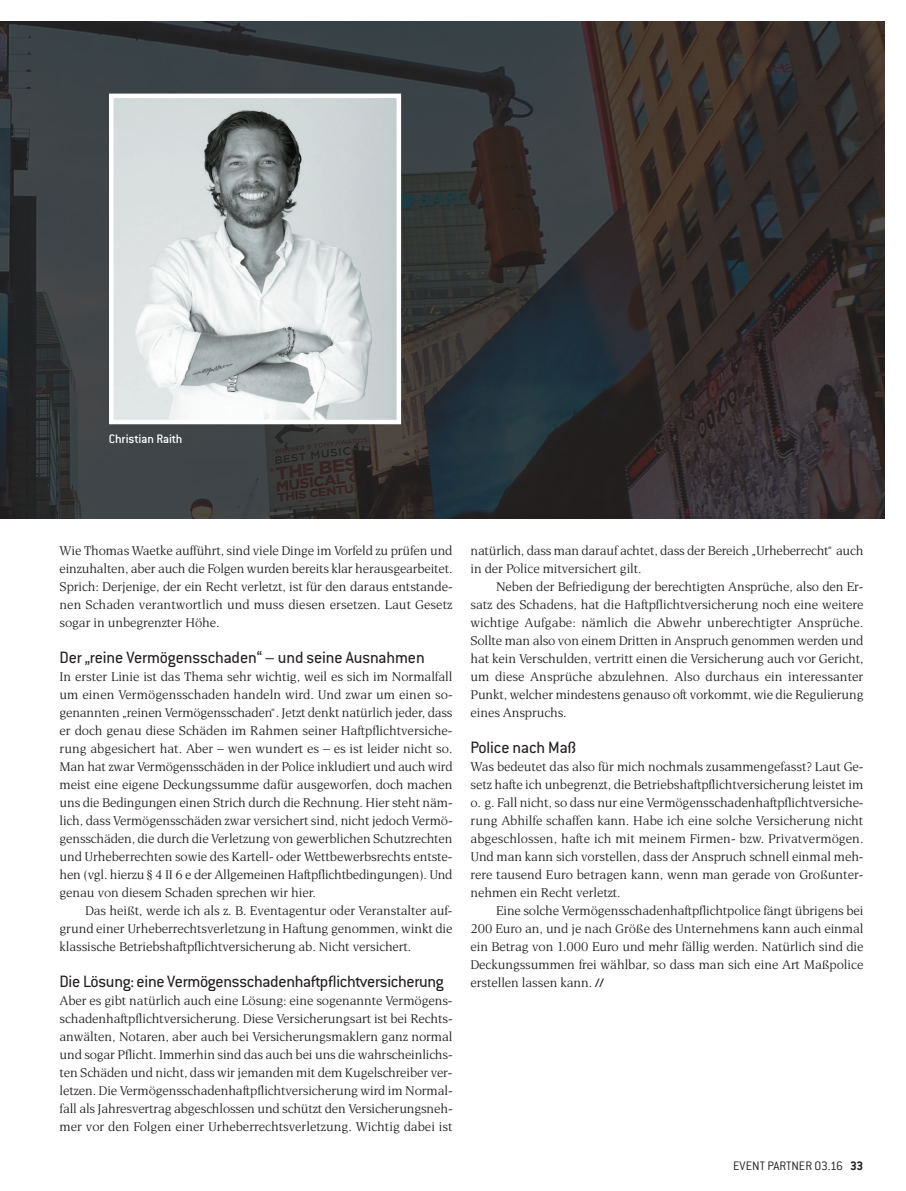
<style>
.page{position:relative;width:906px;height:1191px;background:#fff}
.page>*{position:absolute;margin:0;border:0;box-sizing:border-box;transform-origin:0 0}
.t1{font:18px "Conduit ITC Pro";letter-spacing:-.015em;color:#231f20}
.t2{font:13.5px/18px "Esperanto";letter-spacing:-.005em;color:#231f20;text-align:justify}
.t3{font:300 13.5px "Conduit ITC Pro";color:#231f20}
.t4{font:500 13.5px "Conduit ITC Pro";letter-spacing:-.005em;color:#fff}
.s1{font-family:"Conduit ITC Pro";font-weight:700}
.s2{font-weight:700}
</style>
<div class="page">
<img style="left:0;top:21px;width:884px;height:498px">
<img style="left:114px;top:99px;width:282px;height:320px">
<div style="left:109px;top:94px;width:292px;height:330px;border:4px solid #fff"></div>
<p class="t4" style="left:109px;top:431px;width:75px">Christian Raith</p>
<p class="t2" style="left:60px;top:542px;width:394px">Wie Thomas Waetke aufführt, sind viele Dinge im Vorfeld zu prüfen und einzuhalten, aber auch die Folgen wurden bereits klar herausgearbeitet.<br>Sprich: Derjenige, der ein Recht verletzt, ist für den daraus entstande&shy;nen Schaden verantwortlich und muss diesen ersetzen. Laut Gesetz sogar in unbegrenzter Höhe.</p>
<h1 class="t1" style="left:60px;top:651px;width:367px">Der „reine Vermögensschaden“ – und seine Ausnahmen</h1>
<p class="t2" style="left:60px;top:668px;width:394px">In erster Linie ist das Thema sehr wichtig, weil es sich im Normalfall um einen Vermögensschaden handeln wird. Und zwar um einen so - genannten „reinen Vermögensschaden“. Jetzt denkt natürlich jeder, dass er doch genau diese Schäden im Rahmen seiner Haftpflichtversiche&shy;rung abgesichert hat. Aber – wen wundert es – es ist leider nicht so.<br>Man hat zwar Vermögensschäden in der Police inkludiert und auch wird meist eine eigene Deckungssumme dafür ausgeworfen, doch machen uns die Bedingungen einen Strich durch die Rechnung. Hier steht näm&shy;lich, dass Vermögensschäden zwar versichert sind, nicht jedoch Vermö&shy;gensschäden, die durch die Verletzung von gewerblichen Schutzrechten und Urheberrechten sowie des Kartell- oder Wettbewerbsrechts entste&shy;hen (vgl. hierzu § 4 II 6 e der Allgemeinen Haftpflichtbedingungen). Und genau von diesem Schaden sprechen wir hier.</p>
<p class="t2" style="left:60px;top:902px;width:394px;text-indent:26px">Das heißt, werde ich als z. B. Eventagentur oder Veranstalter auf&shy;grund einer Urheberrechtsverletzung in Haftung genommen, winkt die klassische Betriebshaftpflichtversicherung ab. Nicht versichert.</p>
<h1 class="t1" style="left:60px;top:975px;width:386px">Die Lösung: eine Vermögensschadenhaftpflichtversicherung</h1>
<p class="t2" style="left:60px;top:992px;width:394px">Aber es gibt natürlich auch eine Lösung: eine sogenannte Vermögens&shy;schadenhaftpflichtversicherung. Diese Versicherungsart ist bei Rechts&shy;anwälten, Notaren, aber auch bei Versicherungsmaklern ganz normal und sogar Pflicht. Immerhin sind das auch bei uns die wahrscheinlichs - ten Schäden und nicht, dass wir jemanden mit dem Kugelschreiber ver&shy;letzen. Die Vermögensschadenhaftpflichtversicherung wird im Normal&shy;fall als Jahresvertrag abgeschlossen und schützt den Versicherungsneh&shy;mer vor den Folgen einer Urheberrechtsverletzung. Wichtig dabei ist</p>
<p class="t2" style="left:470px;top:542px;width:394px">natürlich, dass man darauf achtet, dass der Bereich „Urheberrecht“ auch in der Police mitversichert gilt.</p>
<p class="t2" style="left:470px;top:578px;width:394px;text-indent:26px">Neben der Befriedigung der berechtigten Ansprüche, also den Er&shy;satz des Schadens, hat die Haftpflichtversicherung noch eine weitere wichtige Aufgabe: nämlich die Abwehr unberechtigter Ansprüche.<br>Sollte man also von einem Dritten in Anspruch genommen werden und hat kein Verschulden, vertritt einen die Versicherung auch vor Gericht, um diese Ansprüche abzulehnen. Also durchaus ein interessanter Punkt, welcher mindestens genauso oft vorkommt, wie die Regulierung eines Anspruchs.</p>
<h1 class="t1" style="left:470px;top:741px;width:107px">Police nach Maß</h1>
<p class="t2" style="left:470px;top:758px;width:394px">Was bedeutet das also für mich nochmals zusammengefasst? Laut Ge&shy;setz hafte ich unbegrenzt, die Betriebshaftpflichtversicherung leistet im o. g. Fall nicht, so dass nur eine Vermögensschadenhaftpflichtversiche&shy;rung Abhilfe schaffen kann. Habe ich eine solche Versicherung nicht abgeschlossen, hafte ich mit meinem Firmen- bzw. Privatvermögen.<br>Und man kann sich vorstellen, dass der Anspruch schnell einmal meh&shy;rere tausend Euro betragen kann, wenn man gerade von Großunter&shy;nehmen ein Recht verletzt.</p>
<p class="t2" style="left:470px;top:902px;width:394px;text-indent:26px">Eine solche Vermögensschadenhaftpflichtpolice fängt übrigens bei 200 Euro an, und je nach Größe des Unternehmens kann auch einmal ein Betrag von 1.000 Euro und mehr fällig werden. Natürlich sind die Deckungssummen frei wählbar, so dass man sich eine Art Maßpolice erstellen lassen kann. <span class="s1">//</span></p>
<p class="t3" style="left:733px;top:1157px;width:132px">EVENT PARTNER 03.16 <span class="s2">33</span></p>
</div>
